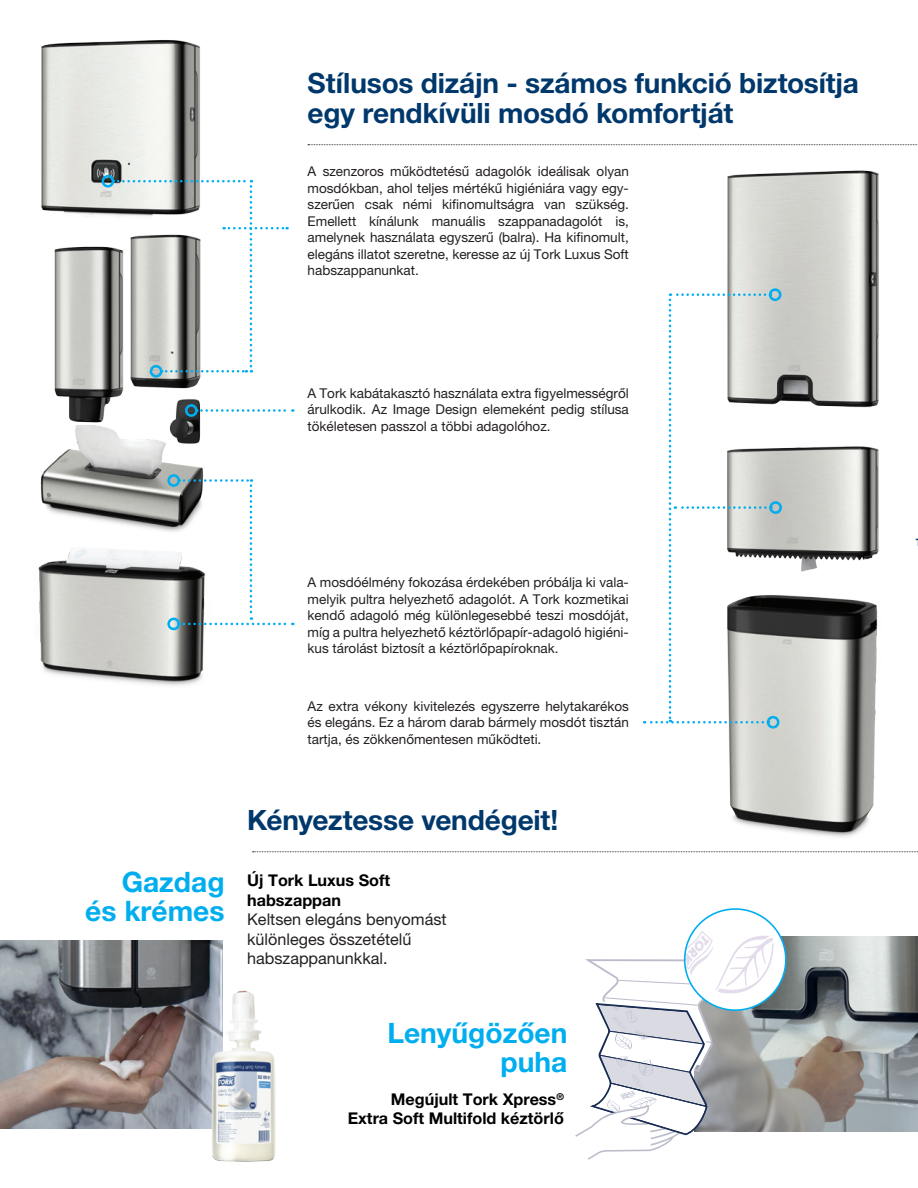
<style>
.page{position:relative;width:918px;height:1188px;background:#fff}
.page>*{position:absolute;margin:0;border:0;box-sizing:border-box;transform-origin:0 0}
.t1{font:700 28.2px/28.7px "Helvetica Neue LT Pro";color:#00aeef;text-align:right}
.t2{font:700 28.05px/30px "Helvetica Neue LT Pro";letter-spacing:-.005em;color:#00386c}
.t3{font:700 16.2px/19.5px "Helvetica Neue LT Pro";color:#000}
.t4{font:16.2px/19.5px "Helvetica Neue LT Pro";color:#231f20}
.t5{font:13.5px/16.5px "Helvetica Neue LT Pro";color:#231f20;text-align:justify}
</style>
<div class="page">
<img style="left:170px;top:399px;width:31px;height:26px">
<img style="left:727px;top:170px;width:152px;height:238px">
<img style="left:728px;top:595px;width:150px;height:242px">
<img style="left:772px;top:446px;width:107px;height:126px">
<img style="left:54px;top:246px;width:68px;height:177px">
<img style="left:115px;top:373px;width:86px;height:20px">
<img style="left:38px;top:425px;width:173px;height:261px">
<img style="left:41px;top:40px;width:159px;height:177px">
<div style="left:769px;top:501px;width:13px;height:13px;border:3px solid #00aeef;border-radius:50%"></div>
<div style="left:150px;top:365px;width:12px;height:13px;border:3px solid #00aeef;border-radius:50%"></div>
<div style="left:767px;top:716px;width:12px;height:13px;border:3px solid #00aeef;border-radius:50%"></div>
<svg style="left:644px;top:293px;width:128px;height:431px"></svg>
<div style="left:769px;top:288px;width:13px;height:13px;border:3px solid #00aeef;border-radius:50%"></div>
<div style="left:102px;top:175px;width:12px;height:13px;border:3px solid #00aeef;border-radius:50%"></div>
<div style="left:167px;top:474px;width:13px;height:13px;border:3px solid #00aeef;border-radius:50%"></div>
<svg style="left:198px;top:409px;width:95px;height:3px"></svg>
<div style="left:185px;top:404px;width:13px;height:13px;border:3px solid #00aeef;border-radius:50%"></div>
<svg style="left:179px;top:479px;width:114px;height:146px"></svg>
<div style="left:167px;top:618px;width:13px;height:12px;border:3px solid #00aeef;border-radius:50%"></div>
<svg style="left:113px;top:180px;width:175px;height:193px"></svg>
<img style="left:773px;top:936px;width:145px;height:195px">
<img style="left:0;top:941px;width:223px;height:187px">
<img style="left:208px;top:986px;width:68px;height:176px">
<div style="left:685px;top:909px;width:101px;height:101px;background:#fff;border-radius:50%"></div>
<svg style="left:575px;top:931px;width:198px;height:229px"></svg>
<div style="left:684px;top:908px;width:103px;height:103px;border:2px solid #00aeef;border-radius:50%"></div>
<svg style="left:308px;top:144px;width:610px;height:1px"></svg>
<svg style="left:253px;top:851px;width:665px;height:1px"></svg>
<h2 class="t2" style="left:308px;top:67px;width:553px">Stílusos dizájn - számos funkció biztosítja egy rendkívüli mosdó komfortját</h2>
<p class="t5" style="left:308px;top:163px;width:323px">A szenzoros működtetésű adagolók ideálisak olyan mosdókban, ahol teljes mértékű higiéniára vagy egy&shy;szerűen csak némi kifinomultságra van szükség.<br>Emellett kínálunk manuális szappanadagolót is, amelynek használata egyszerű (balra). Ha kifinomult, elegáns illatot szeretne, keresse az új Tork Luxus Soft habszappanunkat.</p>
<p class="t5" style="left:308px;top:385px;width:323px">A Tork kabátakasztó használata extra figyelmességről árulkodik. Az Image Design elemeként pedig stílusa tökéletesen passzol a többi adagolóhoz.</p>
<p class="t5" style="left:308px;top:574px;width:323px">A mosdóélmény fokozása érdekében próbálja ki vala&shy;melyik pultra helyezhető adagolót. A Tork kozmetikai kendő adagoló még különlegesebbé teszi mosdóját, míg a pultra helyezhető kéztörlőpapír-adagoló higiéni&shy;kus tárolást biztosít a kéztörlőpapíroknak.</p>
<p class="t5" style="left:308px;top:697px;width:323px">Az extra vékony kivitelezés egyszerre helytakarékos és elegáns. Ez a három darab bármely mosdót tisztán tartja, és zökkenőmentesen működteti.</p>
<h1 class="t1" style="left:85px;top:867px;width:141px">Gazdag és krémes</h1>
<h2 class="t2" style="left:247px;top:804px;width:313px">Kényeztesse vendégeit!</h2>
<p class="t3" style="left:247px;top:871px;width:145px">Új Tork Luxus Soft habszappan</p>
<p class="t4" style="left:247px;top:910px;width:201px">Keltsen elegáns benyomást különleges összetételű habszappanunkkal.</p>
<h1 class="t1" style="left:387px;top:1018px;width:182px">Lenyűgözően puha</h1>
<p class="t3" style="left:348px;top:1089px;width:218px;text-align:right">Megújult Tork Xpress<sup>®<br></sup>Extra Soft Multifold kéztörlő</p>
</div>
